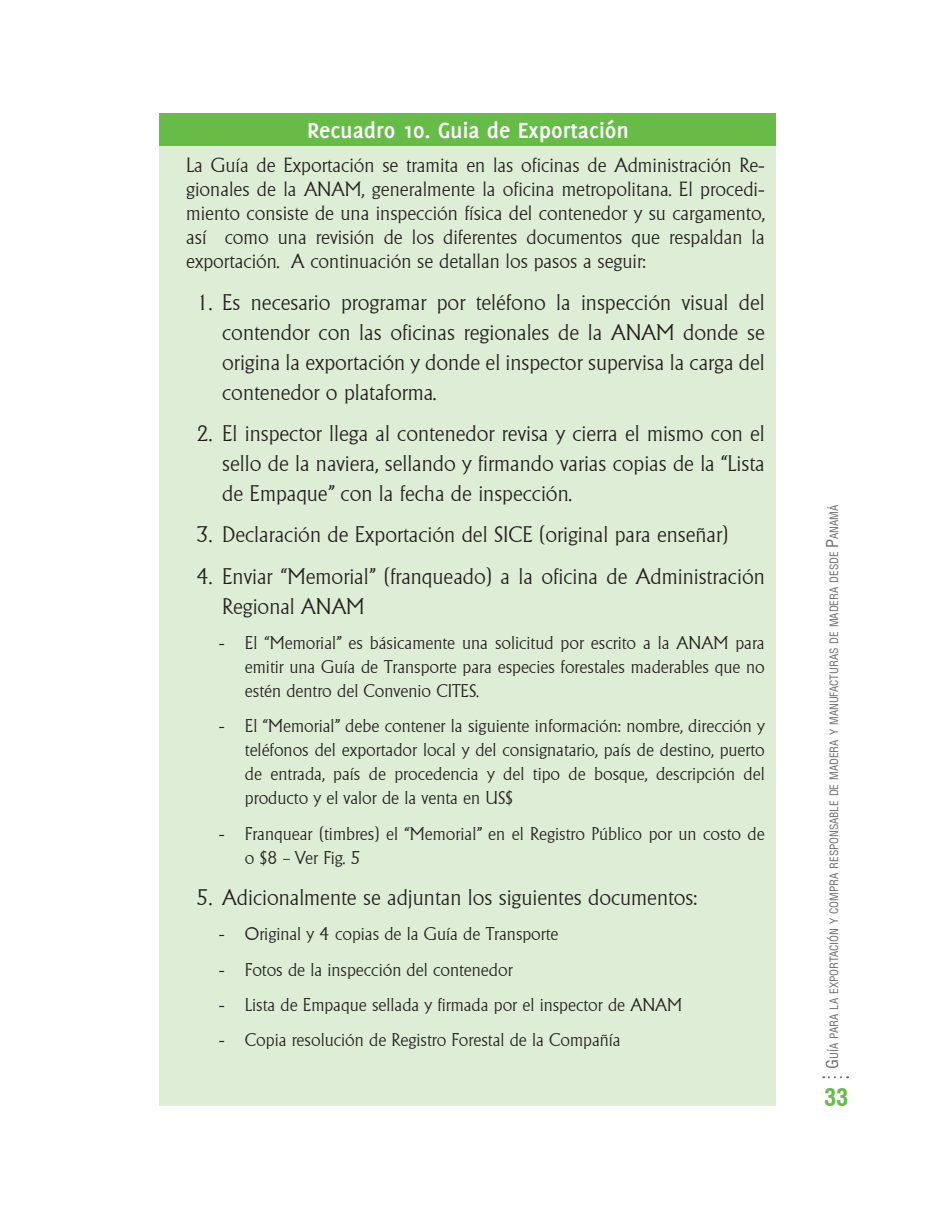
<style>
.page{position:relative;width:936px;height:1219px;background:#fff}
.page>*{position:absolute;margin:0;border:0;box-sizing:border-box;transform-origin:0 0}
.t1{font:700 24px "Delicious";color:#fff}
.t2{font:700 condensed 24px "Switzerland";color:#67bc48}
.t3{font:200 22px/30px "Alberta";color:#231f20;text-align:justify}
.t4{font:200 20px/24px "Alberta";color:#231f20;text-align:justify}
.t5{font:200 18px/24px "Alberta";color:#231f20;text-align:justify}
.t6{font:11.2px "Switzerland Condensed";color:#6c6d70}
.s1{font-size:16px}
</style>
<div class="page">
<svg style="left:823px;top:1076px;width:18px;height:2px"></svg>
<div style="left:160px;top:113px;width:616px;height:33px;background:#67bc48"></div>
<div style="left:160px;top:146px;width:616px;height:960px;background:#deedd5"></div>
<h1 class="t1" style="left:307px;top:117px;width:323px">Recuadro 10. Guia de Exportación</h1>
<p class="t4" style="left:186px;top:153px;width:580px">La Guía de Exportación se tramita en las oficinas de Administración Re&shy;gionales de la ANAM, generalmente la oficina metropolitana. El procedi&shy;miento consiste de una inspección física del contenedor y su cargamento, así como una revisión de los diferentes documentos que respaldan la exportación. A continuación se detallan los pasos a seguir:</p>
<p class="t3" style="left:222px;top:287px;width:544px;text-indent:-26px">1. Es necesario programar por teléfono la inspección visual del contendor con las oficinas regionales de la ANAM donde se origina la exportación y donde el inspector supervisa la carga del contenedor o plataforma.</p>
<p class="t3" style="left:222px;top:419px;width:544px;text-indent:-26px">2. El inspector llega al contenedor revisa y cierra el mismo con el sello de la naviera, sellando y firmando varias copias de la “Lista de Empaque” con la fecha de inspección.</p>
<p class="t3" style="left:196px;top:520px;width:533px">3. Declaración de Exportación del SICE (original para enseñar)</p>
<p class="t3" style="left:222px;top:561px;width:544px;text-indent:-26px">4. Enviar “Memorial” (franqueado) a la oficina de Administración<br>Regional ANAM</p>
<p class="t5" style="left:245px;top:631px;width:521px;text-indent:-26px">- El “Memorial” es básicamente una solicitud por escrito a la ANAM para emitir una Guía de Transporte para especies forestales maderables que no estén dentro del Convenio CITES.</p>
<p class="t5" style="left:245px;top:714px;width:521px;text-indent:-26px">- El “Memorial” debe contener la siguiente información: nombre, dirección y teléfonos del exportador local y del consignatario, país de destino, puerto de entrada, país de procedencia y del tipo de bosque, descripción del producto y el valor de la venta en US$</p>
<p class="t5" style="left:245px;top:821px;width:521px;text-indent:-26px">- Franquear (timbres) el “Memorial” en el Registro Público por un costo de o $8 – Ver Fig. 5</p>
<p class="t3" style="left:196px;top:883px;width:502px">5. Adicionalmente se adjuntan los siguientes documentos:</p>
<p class="t5" style="left:219px;top:922px;width:341px">- Original y 4 copias de la Guía de Transporte</p>
<p class="t5" style="left:219px;top:958px;width:295px">- Fotos de la inspección del contenedor</p>
<p class="t5" style="left:219px;top:993px;width:465px">- Lista de Empaque sellada y firmada por el inspector de ANAM</p>
<p class="t5" style="left:219px;top:1028px;width:403px">- Copia resolución de Registro Forestal de la Compañía</p>
<p class="t6" style="left:827px;top:1069px;width:566px;rotate:-90deg"><span class="s1">G</span>uía para la exportación y compra responsable de madera y manufacturas de madera desde <span class="s1">P</span>anamá</p>
<h1 class="t2" style="left:824px;top:1082px;width:25px">33</h1>
</div>
